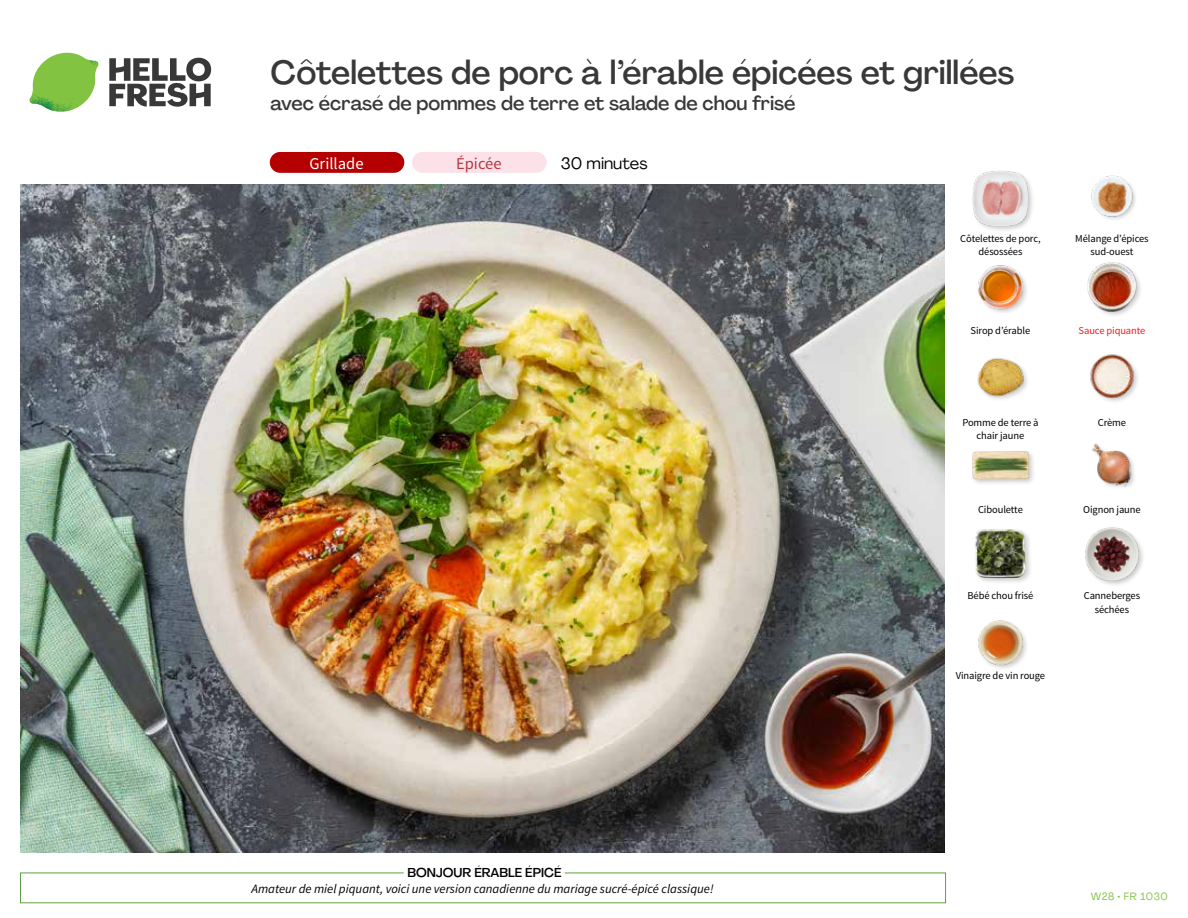
<style>
.page{position:relative;width:1188px;height:918px;background:#fff}
.page>*{position:absolute;margin:0;border:0;box-sizing:border-box;transform-origin:0 0}
.t1{font:500 33px "Agrandir";color:#383839}
.t2{font:500 19.5px "Agrandir";color:#383839}
.t3{font:16.5px "Agrandir";color:#000}
.t4{font:16.5px "Source Sans Pro";color:#fff}
.t5{font:16.5px "Source Sans Pro";color:#b33841}
.t6{font:italic 12.75px "Source Sans Pro";color:#000}
.t7{font:500 12.75px "Agrandir";color:#000}
.t8{font:10.5px/13.5px "Source Sans Pro";letter-spacing:-.01em;color:#000;text-align:center}
.t9{font:10.5px "Source Sans Pro";letter-spacing:-.01em;color:#ed1d24}
.t10{font:10.5px "Agrandir";letter-spacing:.05em;color:#82c341}
</style>
<div class="page">
<svg style="left:109px;top:57px;width:102px;height:50px"></svg>
<svg style="left:34px;top:53px;width:62px;height:40px"></svg>
<img style="left:67px;top:53px;width:32px;height:26px">
<img style="left:33px;top:75px;width:59px;height:11px">
<img style="left:29px;top:79px;width:61px;height:33px">
<img style="left:65px;top:86px;width:27px;height:25px">
<div style="left:20px;top:873px;width:926px;height:30px;border:1px solid #609f43"></div>
<div style="left:404px;top:865px;width:161px;height:15px;background:#fff"></div>
<img style="left:21px;top:184px;width:924px;height:668px">
<div style="left:412px;top:152px;width:135px;height:21px;background:#fce1e9;border-radius:10px"></div>
<div style="left:270px;top:152px;width:134px;height:21px;background:#b40000;border-radius:10px"></div>
<img style="left:978px;top:620px;width:49px;height:49px">
<div style="left:1084px;top:526px;width:62px;height:62px;background:#000;opacity:.2"></div>
<img style="left:1084px;top:526px;width:57px;height:57px">
<div style="left:974px;top:528px;width:59px;height:57px;background:#000;opacity:.2"></div>
<img style="left:975px;top:529px;width:51px;height:50px">
<img style="left:1092px;top:443px;width:42px;height:45px">
<div style="left:972px;top:450px;width:63px;height:36px;background:#000;opacity:.2"></div>
<img style="left:972px;top:450px;width:57px;height:36px">
<img style="left:1090px;top:354px;width:48px;height:48px">
<img style="left:977px;top:358px;width:50px;height:41px">
<div style="left:1086px;top:262px;width:57px;height:56px;background:#000;opacity:.2"></div>
<img style="left:1087px;top:262px;width:50px;height:51px">
<img style="left:978px;top:265px;width:49px;height:48px">
<img style="left:1091px;top:175px;width:45px;height:45px">
<div style="left:972px;top:170px;width:63px;height:63px;background:#000;opacity:.2"></div>
<img style="left:972px;top:170px;width:57px;height:57px">
<h1 class="t1" style="left:271px;top:52px;width:745px">Côtelettes de porc à l’érable épicées et grillées</h1>
<h2 class="t2" style="left:271px;top:91px;width:527px">avec écrasé de pommes de terre et salade de chou frisé</h2>
<h3 class="t4" style="left:309px;top:153px;width:56px">Grillade</h3>
<h3 class="t5" style="left:456px;top:153px;width:47px">Épicée</h3>
<h3 class="t3" style="left:561px;top:153px;width:88px">30 minutes</h3>
<p class="t8" style="left:960px;top:232px;width:82px">Côtelettes de porc, désossées</p>
<p class="t8" style="left:971px;top:324px;width:61px">Sirop d’érable</p>
<p class="t8" style="left:1075px;top:232px;width:75px">Mélange d’épices sud-ouest</p>
<p class="t9" style="left:1079px;top:324px;width:68px">Sauce piquante</p>
<p class="t8" style="left:962px;top:416px;width:78px">Pomme de terre à chair jaune</p>
<p class="t8" style="left:1098px;top:416px;width:30px">Crème</p>
<p class="t8" style="left:978px;top:503px;width:46px">Ciboulette</p>
<p class="t8" style="left:1083px;top:503px;width:59px">Oignon jaune</p>
<p class="t8" style="left:968px;top:589px;width:67px">Bébé chou frisé</p>
<p class="t8" style="left:1084px;top:589px;width:58px">Canneberges séchées</p>
<p class="t8" style="left:956px;top:669px;width:91px">Vinaigre de vin rouge</p>
<p class="t7" style="left:407px;top:864px;width:156px">BONJOUR ÉRABLE ÉPICÉ</p>
<p class="t6" style="left:252px;top:881px;width:464px">Amateur de miel piquant, voici une version canadienne du mariage sucré-épicé classique!</p>
<p class="t10" style="left:1091px;top:890px;width:79px">W28 • FR 1030</p>
</div>
